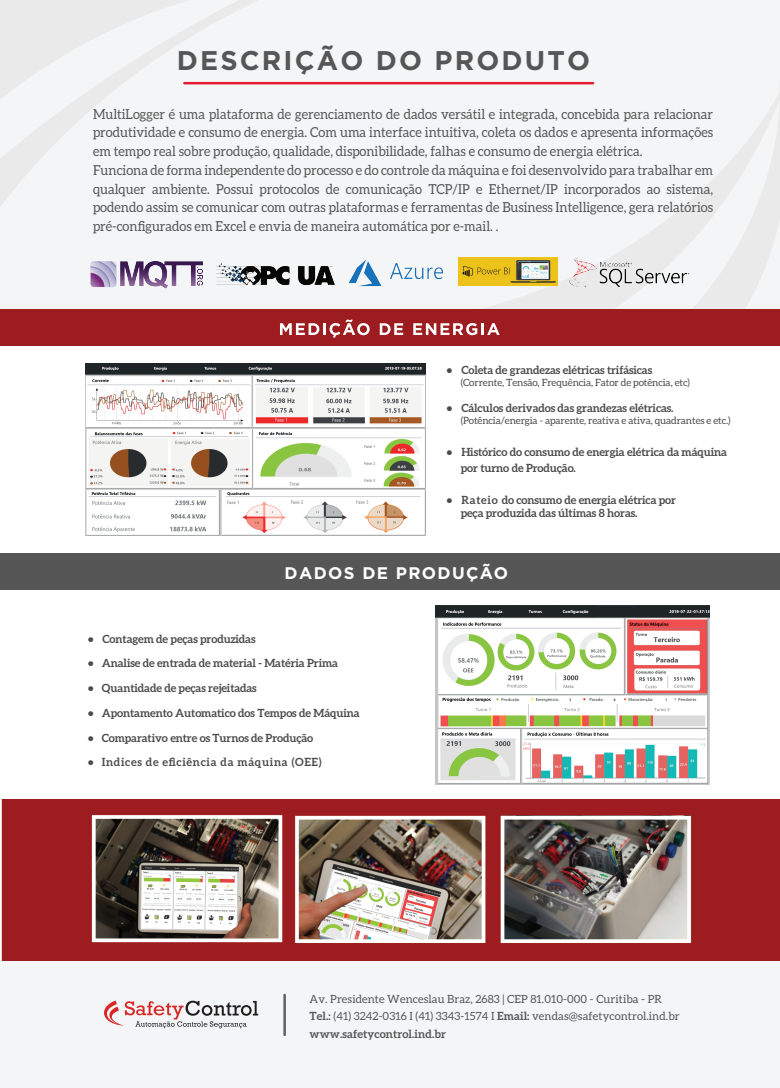
<style>
.page{position:relative;width:780px;height:1088px;background:#fff}
.page>*{position:absolute;margin:0;border:0;box-sizing:border-box;transform-origin:0 0}
.t1{font:700 27px "Gotham";letter-spacing:.08em;color:#565656}
.t2{font:700 16.88px "Gotham";letter-spacing:.08em;color:#fff}
.t3{font:13.75px/18.8px "Aleo";color:#565656;scale:.95 1}
.t4{font:700 11.25px/16px "Aleo";letter-spacing:-.01em;color:#4c4c4c}
.t5{font:11.25px/17.5px "Aleo";letter-spacing:.01em;color:#565656}
.t6{font:700 11.25px "Aleo";letter-spacing:.06em;color:#4c4c4c}
.t7{font:10px "Aleo";letter-spacing:-.01em;color:#4c4c4c}
.s1{font-weight:700}
</style>
<div class="page">
<div style="left:0;top:0;width:780px;height:323px;background:#f4f5f6"></div>
<div style="left:0;top:954px;width:780px;height:134px;background:#f4f5f6"></div>
<svg style="left:0;top:81px;width:472px;height:125px"></svg>
<svg style="left:0;top:0;width:436px;height:106px"></svg>
<svg style="left:195px;top:84px;width:277px;height:202px"></svg>
<svg style="left:472px;top:81px;width:308px;height:228px"></svg>
<hr style="left:183px;top:82px;width:411px;height:2px;background:#e41c31">
<div style="left:0;top:309px;width:780px;height:37px;background:#9d1c1f"></div>
<svg style="left:280px;top:319px;width:89px;height:19px"></svg>
<svg style="left:380px;top:323px;width:23px;height:12px"></svg>
<svg style="left:413px;top:323px;width:86px;height:12px"></svg>
<img style="left:344px;top:254px;width:103px;height:33px">
<img style="left:90px;top:258px;width:113px;height:31px">
<img style="left:215px;top:263px;width:121px;height:23px">
<img style="left:459px;top:258px;width:99px;height:28px">
<img style="left:569px;top:252px;width:120px;height:40px">
<img style="left:0;top:799px;width:780px;height:162px">
<img style="left:435px;top:605px;width:274px;height:180px">
<div style="left:0;top:554px;width:780px;height:36px;background:#565656"></div>
<img style="left:86px;top:364px;width:339px;height:171px">
<hr style="left:283px;top:995px;width:3px;height:40px;background:#606161">
<svg style="left:104px;top:1000px;width:154px;height:28px"></svg>
<h1 class="t1" style="left:177px;top:45px;width:415px">DESCRIÇÃO DO PRODUTO</h1>
<p class="t3" style="left:93px;top:104px;width:654px">MultiLogger é uma plataforma de gerenciamento de dados versátil e integrada, concebida para relacionar produtividade e consumo de energia. Com uma interface intuitiva, coleta os dados e apresenta informações em tempo real sobre produção, qualidade, disponibilidade, falhas e consumo de energia elétrica.<br>Funciona de forma independente do processo e do controle da máquina e foi desenvolvido para trabalhar em qualquer ambiente. Possui protocolos de comunicação TCP/IP e Ethernet/IP incorporados ao sistema, podendo assim se comunicar com outras plataformas e ferramentas de Business Intelligence, gera relatórios pré-configurados em Excel e envia de maneira automática por e-mail. .</p>
<p class="t4" style="left:447px;top:362px;width:207px">• Coleta de grandezas elétricas trifásicas</p>
<p class="t7" style="left:460px;top:377px;width:231px">(Corrente, Tensão, Frequência, Fator de potência, etc)</p>
<p class="t4" style="left:447px;top:399px;width:228px">• Cálculos derivados das grandezas elétricas.</p>
<p class="t7" style="left:460px;top:414px;width:271px">(Potência/energia - aparente, reativa e ativa, quadrantes e etc.)</p>
<p class="t4" style="left:460px;top:443px;width:268px;text-indent:-14px">• Histórico do consumo de energia elétrica da máquina por turno de Produção.</p>
<p class="t4" style="left:460px;top:493px;width:217px;line-height:13.5px;text-indent:-14px">• Rateio do consumo de energia elétrica por peça produzida das últimas 8 horas.</p>
<p class="t2" style="left:284px;top:564px;width:225px">DADOS DE PRODUÇÃO</p>
<p class="t4" style="left:88px;top:630px;width:169px">• Contagem de peças produzidas</p>
<p class="t4" style="left:88px;top:655px;width:251px">• Analise de entrada de material - Matéria Prima</p>
<p class="t4" style="left:88px;top:680px;width:170px">• Quantidade de peças rejeitadas</p>
<p class="t4" style="left:88px;top:704px;width:273px">• Apontamento Automatico dos Tempos de Máquina</p>
<p class="t4" style="left:88px;top:729px;width:227px">• Comparativo entre os Turnos de Produção</p>
<p class="t6" style="left:88px;top:756px;width:235px">• Indices de eficiência da máquina (OEE)</p>
<p class="t5" style="left:309px;top:989px;width:371px">Av. Presidente Wenceslau Braz, 2683 | CEP 81.010-000 - Curitiba - PR<br><span class="s1">Tel.:</span> (41) 3242-0316 I (41) 3343-1574 I <span class="s1">Email:</span> vendas@safetycontrol.ind.br <span class="s1">www.safetycontrol.ind.br</span></p>
</div>
